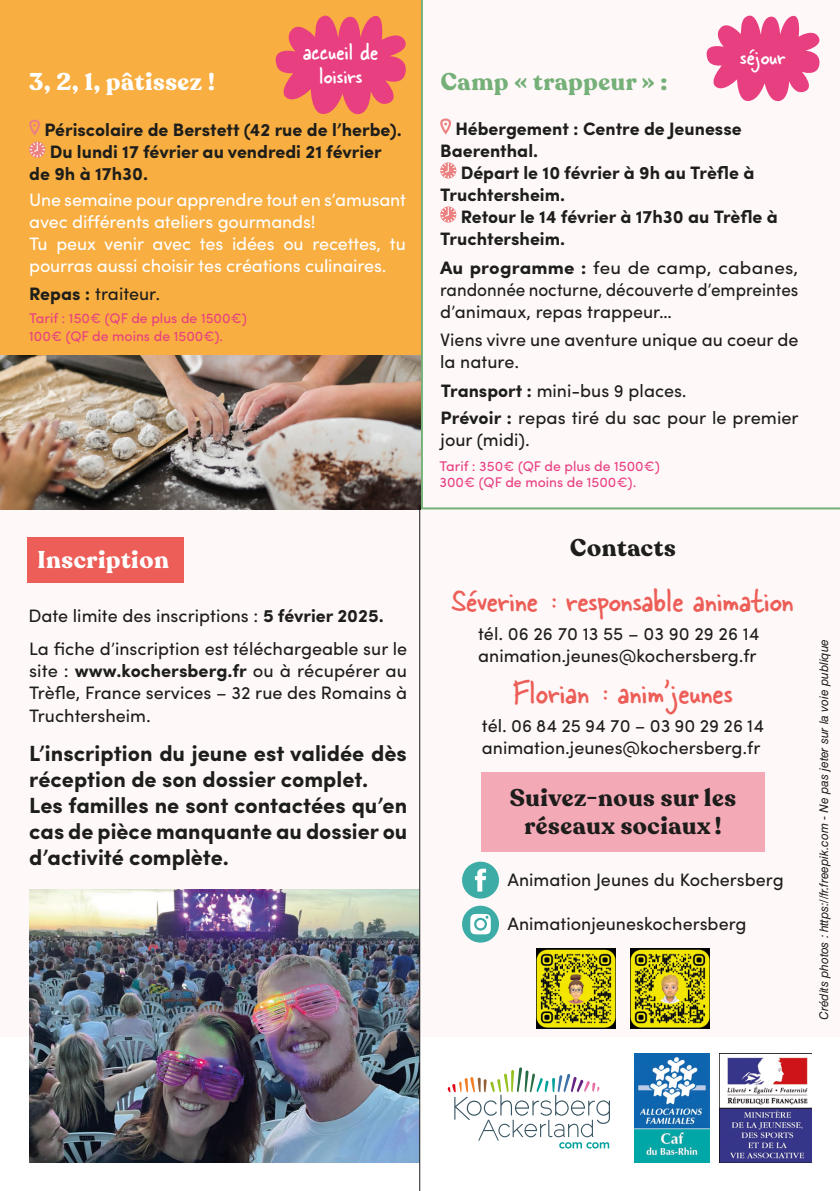
<style>
.page{position:relative;width:840px;height:1191px;background:#fff}
.page>*{position:absolute;margin:0;border:0;box-sizing:border-box;transform-origin:0 0}
.t1{font:36px "Skippy Sharp";color:#ec5e57}
.t2{font:26px "Skippy Sharp";color:#fff}
.t3{font:700 24px/28px "Recoleta";letter-spacing:.025em;color:#1d1d1b;text-align:center}
.t4{font:700 24px "Recoleta";letter-spacing:.025em;color:#fff}
.t5{font:700 24px "Recoleta";letter-spacing:.025em;color:#74b077}
.t6{font:700 22px/26px "Sofia Pro";color:#1d1d1b}
.t7{font:18px/22px "Sofia Pro";color:#1d1d1b}
.t8{font:700 18px/22px "Sofia Pro";color:#1d1d1b}
.t9{font:18px/22px "Sofia Pro";letter-spacing:-.01em;color:#fff}
.t10{font:18px/22px "Sofia Pro";color:#1d1d1b;text-align:justify;scale:1.05 1}
.t11{font:14px "Sofia Pro";color:#e83f81}
.t12{font:italic 12px "Helvetica LT Std";color:#1d1d1b}
.s1{font-weight:700}
</style>
<div class="page">
<div style="left:0;top:0;width:839px;height:1191px;background:#fef8f8"></div>
<div style="left:0;top:1037px;width:839px;height:154px;background:#fff"></div>
<div style="left:28px;top:537px;width:156px;height:46px;background:#ec5e57"></div>
<img style="left:29px;top:889px;width:390px;height:273px">
<img style="left:634px;top:1053px;width:74px;height:109px">
<img style="left:719px;top:1053px;width:92px;height:109px">
<svg style="left:447px;top:1067px;width:162px;height:81px"></svg>
<hr style="left:419px;top:509px;width:1px;height:682px;background:#1d1d1b">
<div style="left:462px;top:861px;width:36px;height:37px;background:#3daca6;border-radius:50%"></div>
<svg style="left:475px;top:868px;width:11px;height:23px"></svg>
<div style="left:462px;top:905px;width:36px;height:37px;background:#3daca6;border-radius:50%"></div>
<svg style="left:470px;top:914px;width:20px;height:20px"></svg>
<div style="left:481px;top:772px;width:283px;height:79px;background:#f4a9b7"></div>
<img style="left:630px;top:948px;width:79px;height:80px">
<img style="left:536px;top:948px;width:79px;height:80px">
<svg style="left:420px;top:0;width:419px;height:509px"></svg>
<svg style="left:435px;top:117px;width:20px;height:18px"></svg>
<svg style="left:440px;top:163px;width:16px;height:15px"></svg>
<svg style="left:440px;top:207px;width:16px;height:15px"></svg>
<svg style="left:701px;top:8px;width:122px;height:94px"></svg>
<div style="left:0;top:0;width:420px;height:509px;background:#f8ae41"></div>
<svg style="left:275px;top:15px;width:131px;height:100px"></svg>
<svg style="left:29px;top:119px;width:11px;height:17px"></svg>
<svg style="left:29px;top:142px;width:16px;height:15px"></svg>
<img style="left:0;top:356px;width:420px;height:153px">
<p class="t4" style="left:29px;top:67px;width:187px">3, 2, 1, pâtissez !</p>
<p class="t2" style="left:303px;top:36px;width:77px">accueil de</p>
<p class="t2" style="left:319px;top:60px;width:44px">loisirs</p>
<p class="t8" style="left:44px;top:117px;width:358px">Périscolaire de Berstett (42 rue de l’herbe).</p>
<p class="t8" style="left:50px;top:139px;width:333px">Du lundi 17 février au vendredi 21 février</p>
<p class="t8" style="left:29px;top:161px;width:120px">de 9h à 17h30.</p>
<p class="t9" style="left:29px;top:187px;width:378px">Une semaine pour apprendre tout en s’amusant avec différents ateliers gourmands !</p>
<p class="t9" style="left:29px;top:231px;width:378px">Tu peux venir avec tes idées ou recettes, tu pourras aussi choisir tes créations culinaires.</p>
<p class="t7" style="left:29px;top:281px;width:132px"><span class="s1">Repas :</span> traiteur.</p>
<p class="t11" style="left:29px;top:307px;width:219px">Tarif : 150 € (QF de plus de 1500 €)</p>
<p class="t11" style="left:29px;top:325px;width:195px">100 € (QF de moins de 1500 €).</p>
<p class="t4" style="left:37px;top:545px;width:133px">Inscription</p>
<p class="t7" style="left:28px;top:603px;width:356px">Date limite des inscriptions : <span class="s1">5 février 2025.</span></p>
<p class="t7" style="left:29px;top:637px;width:379px;text-align:justify">La fiche d’inscription est téléchargeable sur le site : <span class="s1">www.kochersberg.fr</span> ou à récupérer au Trèfle, France services – 32 rue des Romains à Truchtersheim.</p>
<p class="t6" style="left:29px;top:738px;width:379px">L’inscription du jeune est validée dès réception de son dossier complet.</p>
<p class="t6" style="left:29px;top:790px;width:379px;text-align:justify">Les familles ne sont contactées qu’en cas de pièce manquante au dossier ou d’activité complète.</p>
<p class="t2" style="left:739px;top:40px;width:47px">séjour</p>
<p class="t5" style="left:440px;top:67px;width:228px">Camp « trappeur » :</p>
<p class="t8" style="left:440px;top:116px;width:303px;text-indent:15px">Hébergement : Centre de Jeunesse<br>Baerenthal.</p>
<p class="t8" style="left:440px;top:160px;width:315px;text-indent:20px">Départ le 10 février à 9h au Trèfle à<br>Truchtersheim.</p>
<p class="t8" style="left:440px;top:204px;width:339px;text-indent:20px">Retour le 14 février à 17h30 au Trèfle à<br>Truchtersheim.</p>
<p class="t10" style="left:440px;top:256px;width:342px"><span class="s1">Au programme :</span> feu de camp, cabanes, randonnée nocturne, découverte d’empreintes d’animaux, repas trappeur…</p>
<p class="t7" style="left:440px;top:327px;width:359px">Viens vivre une aventure unique au coeur de la nature.</p>
<p class="t7" style="left:440px;top:378px;width:247px"><span class="s1">Transport :</span> mini-bus 9 places.</p>
<p class="t7" style="left:440px;top:405px;width:359px"><span class="s1">Prévoir :</span> repas tiré du sac pour le premier jour (midi).</p>
<p class="t11" style="left:439px;top:456px;width:222px">Tarif : 350 € (QF de plus de 1500 €)</p>
<p class="t11" style="left:439px;top:472px;width:198px">300 € (QF de moins de 1500 €).</p>
<p class="t3" style="left:570px;top:534px;width:107px">Contacts</p>
<p class="t1" style="left:452px;top:578px;width:343px">Séverine : responsable animation</p>
<p class="t7" style="left:478px;top:621px;width:282px">tél. 06 26 70 13 55 – 03 90 29 26 14</p>
<p class="t7" style="left:478px;top:643px;width:280px">animation.jeunes@kochersberg.fr</p>
<p class="t1" style="left:513px;top:670px;width:221px">Florian : anim’jeunes</p>
<p class="t7" style="left:481px;top:713px;width:283px">tél. 06 84 25 94 70 – 03 90 29 26 14</p>
<p class="t7" style="left:481px;top:735px;width:280px">animation.jeunes@kochersberg.fr</p>
<p class="t3" style="left:509px;top:784px;width:227px">Suivez-nous sur les réseaux sociaux !</p>
<p class="t7" style="left:507px;top:867px;width:278px">Animation Jeunes du Kochersberg</p>
<p class="t7" style="left:507px;top:911px;width:240px">Animationjeuneskochersberg</p>
<p class="t12" style="left:816px;top:1019px;width:382px;rotate:-90deg">Crédits photos : https://fr.freepik.com - Ne pas jeter sur la voie publique</p>
</div>
